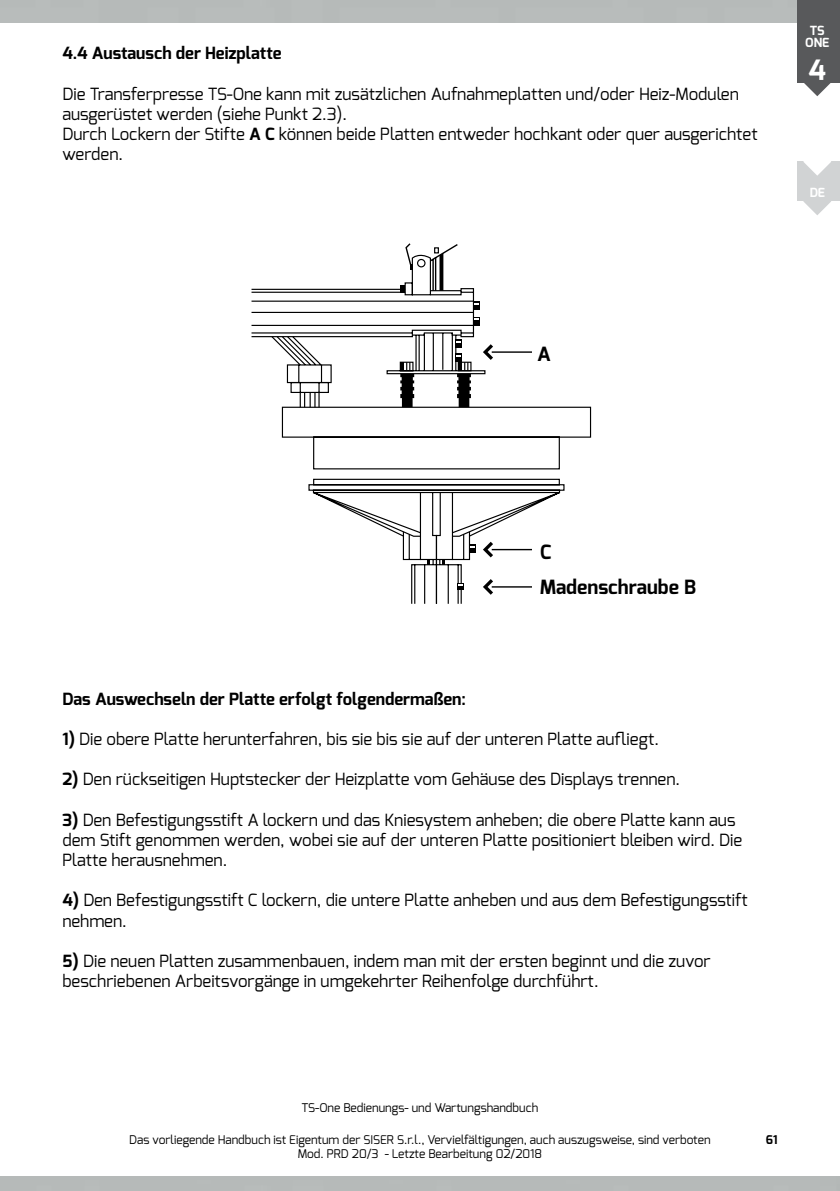
<style>
.page{position:relative;width:840px;height:1191px;background:#fff}
.page>*{position:absolute;margin:0;border:0;box-sizing:border-box;transform-origin:0 0}
.t1{font:700 28px "Exo";color:#fff}
.t2{font:700 19.6px/34.8px "Exo";color:#000}
.t3{font:16.8px/20.2px "Exo";color:#000}
.t4{font:700 16.8px "Exo";color:#000}
.t5{font:700 12.6px/11.2px "Exo";color:#fff;text-align:center}
.t6{font:12px/14.4px "Exo";color:#000;text-align:center}
.t7{font:700 12px "Exo";color:#000}
.s1{font-weight:700}
</style>
<div class="page">
<svg style="left:802px;top:82px;width:28px;height:14px"></svg>
<div style="left:797px;top:0;width:42px;height:82px;background:#58595b"></div>
<svg style="left:803px;top:201px;width:27px;height:14px"></svg>
<div style="left:797px;top:162px;width:42px;height:39px;background:#d1d3d4"></div>
<svg style="left:802px;top:161px;width:28px;height:15px"></svg>
<svg style="left:281px;top:406px;width:309px;height:87px"></svg>
<hr style="left:491px;top:351px;width:39px;height:2px;background:#000">
<svg style="left:251px;top:243px;width:242px;height:165px"></svg>
<svg style="left:312px;top:491px;width:248px;height:113px"></svg>
<p class="t4" style="left:62px;top:44px;width:220px">4.4 Austausch der Heizplatte</p>
<p class="t3" style="left:62px;top:84px;width:696px">Die Transferpresse TS-One kann mit zusätzlichen Aufnahmeplatten und/oder Heiz-Modulen ausgerüstet werden (siehe Punkt 2.3).<br>Durch Lockern der Stifte <span class="s1">A C</span> können beide Platten entweder hochkant oder quer ausgerichtet werden.</p>
<p class="t5" style="left:804px;top:26px;width:26px">TS<br>ONE</p>
<h1 class="t1" style="left:808px;top:54px;width:19px">4</h1>
<p class="t5" style="left:809px;top:187px;width:17px">DE</p>
<p class="t2" style="left:536px;top:337px;width:15px">A</p>
<p class="t2" style="left:539px;top:536px;width:158px">C<br>Madenschraube B</p>
<p class="t4" style="left:62px;top:689px;width:404px">Das Auswechseln der Platte erfolgt folgendermaßen:</p>
<p class="t3" style="left:62px;top:729px;width:597px"><span class="s1">1)</span> Die obere Platte herunterfahren, bis sie bis sie auf der unteren Platte aufliegt.</p>
<p class="t3" style="left:62px;top:770px;width:619px"><span class="s1">2)</span> Den rückseitigen Huptstecker der Heizplatte vom Gehäuse des Displays trennen.</p>
<p class="t3" style="left:62px;top:810px;width:681px"><span class="s1">3)</span> Den Befestigungsstift A lockern und das Kniesystem anheben; die obere Platte kann aus dem Stift genommen werden, wobei sie auf der unteren Platte positioniert bleiben wird. Die<br>Platte herausnehmen.</p>
<p class="t3" style="left:62px;top:891px;width:686px"><span class="s1">4)</span> Den Befestigungsstift C lockern, die untere Platte anheben und aus dem Befestigungsstift nehmen.</p>
<p class="t3" style="left:62px;top:951px;width:649px"><span class="s1">5)</span> Die neuen Platten zusammenbauen, indem man mit der ersten beginnt und die zuvor beschriebenen Arbeitsvorgänge in umgekehrter Reihenfolge durchführt.</p>
<p class="t6" style="left:301px;top:1102px;width:238px">TS-One Bedienungs- und Wartungshandbuch</p>
<p class="t6" style="left:129px;top:1133px;width:582px">Das vorliegende Handbuch ist Eigentum der SISER S.r.l., Vervielfältigungen, auch auszugsweise, sind verboten<br>Mod. PRD 20/3 - Letzte Bearbeitung 02/2018</p>
<p class="t7" style="left:765px;top:1133px;width:13px">61</p>
</div>
